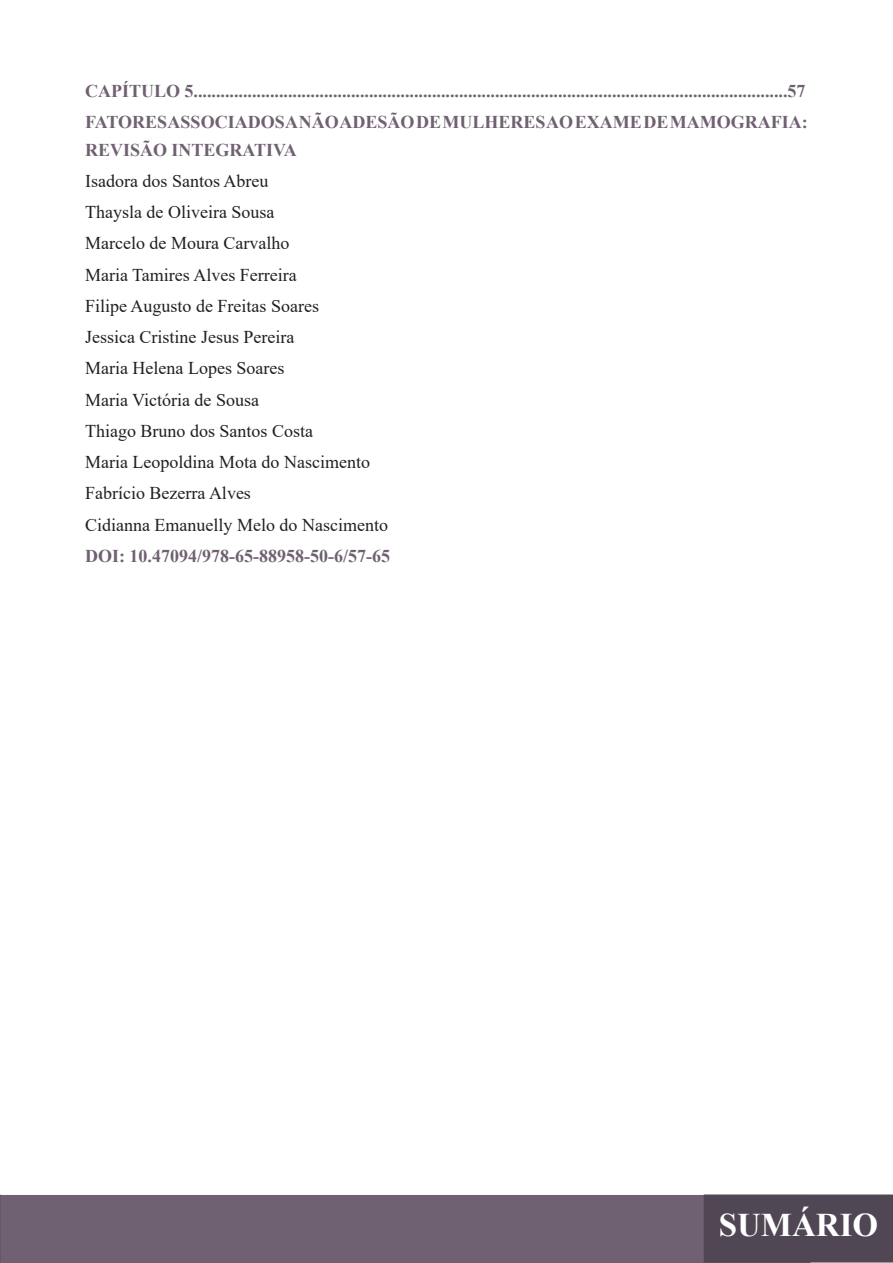
<style>
.page{position:relative;width:893px;height:1263px;background:#fff}
.page>*{position:absolute;margin:0;border:0;box-sizing:border-box;transform-origin:0 0}
.t1{font:700 33px "Times New Roman";color:#fff}
.Default{font:18px "Times New Roman";color:#231f20}
.t2{font:700 18px/27px "Times New Roman";color:#706172}
</style>
<div class="page">
<div style="left:0;top:1195px;width:810px;height:68px;background:#706172"></div>
<svg style="left:0;top:1194px;width:1px;height:68px"></svg>
<div style="left:704px;top:1195px;width:189px;height:67px;background:#514754"></div>
<div style="left:704px;top:1194px;width:189px;height:68px;border:2px solid #514754"></div>
<p class="t2" style="left:85px;top:77px;width:722px">CAPÍTULO 5....................................................................................................................................57</p>
<p class="t2" style="left:85px;top:108px;width:724px">FATORES ASSOCIADOS A NÃO ADESÃO DE MULHERES AO EXAME DE MAMOGRAFIA:<br>REVISÃO INTEGRATIVA</p>
<p class="Default" style="left:85px;top:168px;width:185px">Isadora dos Santos Abreu</p>
<p class="Default" style="left:85px;top:199px;width:191px">Thaysla de Oliveira Sousa</p>
<p class="Default" style="left:85px;top:231px;width:206px">Marcelo de Moura Carvalho</p>
<p class="Default" style="left:85px;top:262px;width:213px">Maria Tamires Alves Ferreira</p>
<p class="Default" style="left:85px;top:293px;width:235px">Filipe Augusto de Freitas Soares</p>
<p class="Default" style="left:85px;top:324px;width:211px">Jessica Cristine Jesus Pereira</p>
<p class="Default" style="left:85px;top:356px;width:201px">Maria Helena Lopes Soares</p>
<p class="Default" style="left:85px;top:387px;width:176px">Maria Victória de Sousa</p>
<p class="Default" style="left:85px;top:418px;width:230px">Thiago Bruno dos Santos Costa</p>
<p class="Default" style="left:85px;top:449px;width:286px">Maria Leopoldina Mota do Nascimento</p>
<p class="Default" style="left:85px;top:481px;width:167px">Fabrício Bezerra Alves</p>
<p class="Default" style="left:85px;top:512px;width:304px">Cidianna Emanuelly Melo do Nascimento</p>
<p class="t2" style="left:85px;top:542px;width:306px">DOI: 10.47094/978-65-88958-50-6/57-65</p>
<h1 class="t1" style="left:719px;top:1201px;width:161px">SUMÁRIO</h1>
</div>
